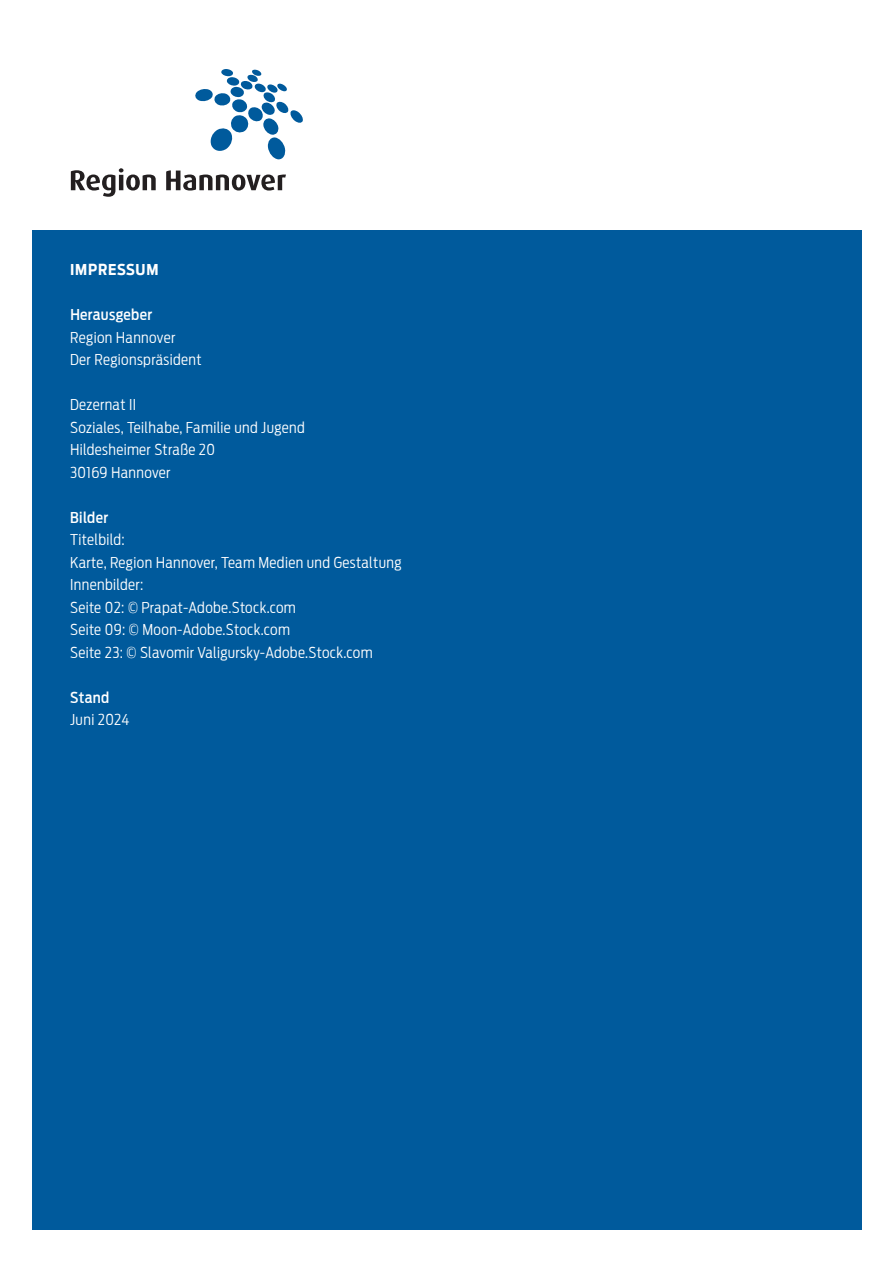
<style>
.page{position:relative;width:893px;height:1263px;background:#fff}
.page>*{position:absolute;margin:0;border:0;box-sizing:border-box;transform-origin:0 0}
.t1{font:300 15px/22.5px "Antenna Cond";letter-spacing:.025em;color:#fff}
.t2{font:500 15px "Antenna Cond";letter-spacing:.025em;color:#fff}
.t3{font:700 15px "Antenna Cond";letter-spacing:.05em;color:#fff}
</style>
<div class="page">
<div style="left:32px;top:230px;width:829px;height:999px;background:#005a9c"></div>
<svg style="left:71px;top:168px;width:85px;height:29px"></svg>
<svg style="left:166px;top:170px;width:120px;height:21px"></svg>
<svg style="left:195px;top:69px;width:108px;height:90px"></svg>
<p class="t3" style="left:70px;top:261px;width:90px">IMPRESSUM</p>
<p class="t2" style="left:70px;top:306px;width:84px">Herausgeber</p>
<p class="t1" style="left:70px;top:326px;width:133px">Region Hannover<br>Der Regionspräsident</p>
<p class="t1" style="left:70px;top:393px;width:236px">Dezernat II<br>Soziales, Teilhabe, Familie und Jugend<br>Hildesheimer Straße 20<br>30169 Hannover</p>
<p class="t2" style="left:70px;top:508px;width:40px">Bilder</p>
<p class="t1" style="left:70px;top:528px;width:333px">Titelbild:<br>Karte, Region Hannover, Team Medien und Gestaltung Innenbilder:<br>Seite 02: © Prapat-Adobe.Stock.com<br>Seite 09: © Moon-Adobe.Stock.com<br>Seite 23: © Slavomir Valigursky-Adobe.Stock.com</p>
<p class="t2" style="left:70px;top:688px;width:41px">Stand</p>
<p class="t1" style="left:70px;top:708px;width:61px">Juni 2024</p>
</div>
